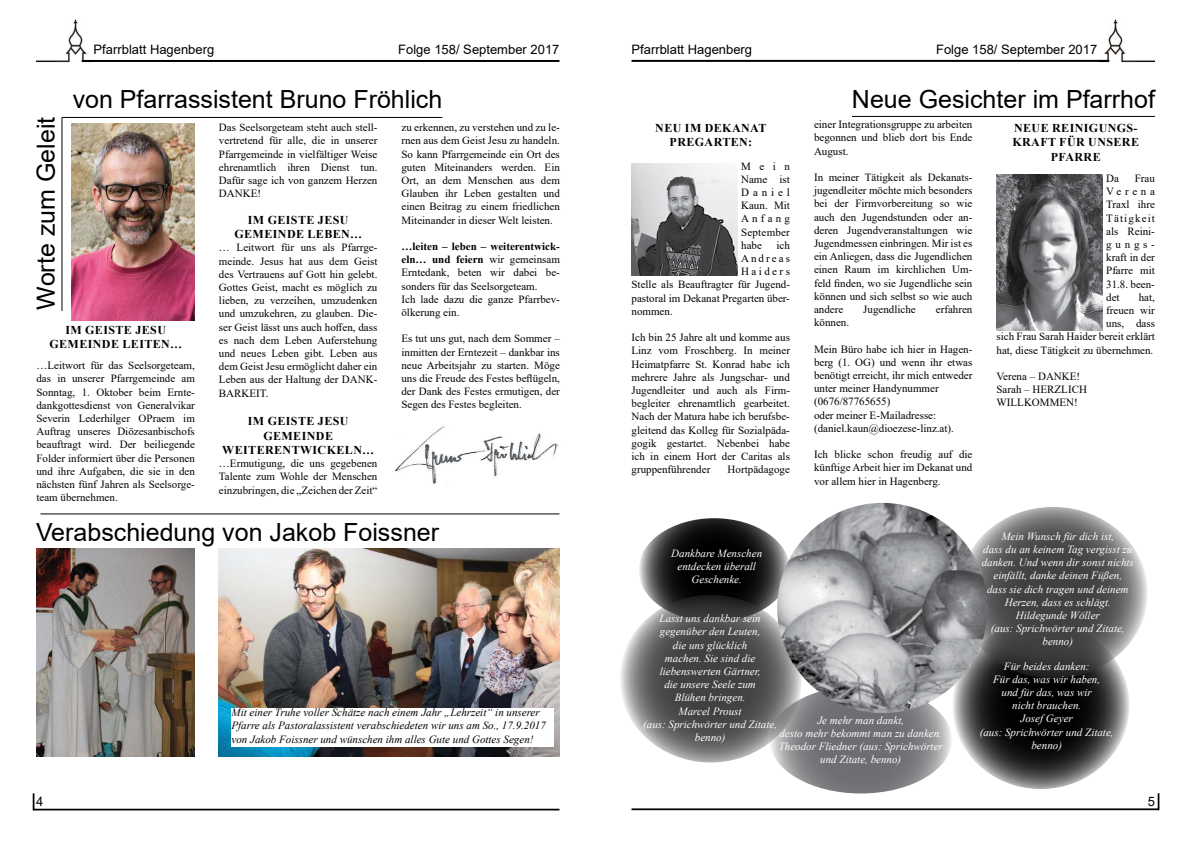
<style>
.page{position:relative;width:1191px;height:842px;background:#fff}
.page>*{position:absolute;margin:0;border:0;box-sizing:border-box;transform-origin:0 0}
.t1{font:25px "Arial";color:#000}
.t2{font:13px "Arial";color:#000}
.t3{font:700 12px/14.4px "Times New Roman";letter-spacing:.035em;color:#000;text-align:center}
.t4{font:11px/13.2px "Times New Roman";color:#000;text-align:justify}
.t5{font:italic 11px/13.2px "Times New Roman";color:#fff;text-align:center}
.t6{font:italic 11px/13.2px "Times New Roman";color:#000}
.t7{font:11px "Times New Roman";letter-spacing:.185em;color:#000}
.t8{font:11px "Times New Roman";letter-spacing:.22em;color:#000}
.s1{font-weight:700}
</style>
<div class="page">
<svg style="left:769px;top:686px;width:183px;height:107px;background:#7e7f81"></svg>
<svg style="left:638px;top:518px;width:152px;height:104px;background:#262626"></svg>
<svg style="left:952px;top:621px;width:177px;height:168px;background:#383838"></svg>
<svg style="left:958px;top:507px;width:189px;height:171px;background:#5b5a5c"></svg>
<svg style="left:619px;top:595px;width:183px;height:167px;background:#626263"></svg>
<img style="left:36px;top:19px;width:55px;height:44px">
<hr style="left:82px;top:60px;width:477px;height:2px;background:#000">
<hr style="left:33px;top:809px;width:526px;height:1px;background:#000">
<svg style="left:33px;top:793px;width:1px;height:16px"></svg>
<img style="left:1099px;top:19px;width:56px;height:44px">
<hr style="left:631px;top:60px;width:478px;height:2px;background:#000">
<hr style="left:631px;top:808px;width:527px;height:2px;background:#000">
<svg style="left:1157px;top:793px;width:2px;height:17px"></svg>
<hr style="left:40px;top:513px;width:519px;height:1px;background:#000">
<img style="left:36px;top:548px;width:158px;height:208px">
<img style="left:218px;top:548px;width:341px;height:208px">
<div style="left:231px;top:709px;width:323px;height:38px;background:#fff"></div>
<img style="left:395px;top:426px;width:163px;height:59px">
<hr style="left:62px;top:117px;width:380px;height:1px;background:#000">
<hr style="left:61px;top:117px;width:1px;height:194px;background:#000">
<img style="left:71px;top:124px;width:124px;height:196px">
<hr style="left:852px;top:116px;width:303px;height:1px;background:#000">
<img style="left:631px;top:163px;width:106px;height:112px">
<img style="left:996px;top:174px;width:106px;height:156px">
<img style="left:777px;top:503px;width:210px;height:210px;border-radius:105px">
<p class="t2" style="left:94px;top:41px;width:122px">Pfarrblatt Hagenberg</p>
<p class="t2" style="left:398px;top:41px;width:163px">Folge 158/ September 2017</p>
<h1 class="t1" style="left:73px;top:82px;width:371px">von Pfarrassistent Bruno Fröhlich</h1>
<h1 class="t1" style="left:29px;top:310px;width:194px;rotate:-90deg">Worte zum Geleit</h1>
<p class="t3" style="left:49px;top:322px;width:134px">IM GEISTE JESU<br>GEMEINDE LEITEN…</p>
<p class="t4" style="left:36px;top:359px;width:160px">…Leitwort für das Seelsorgeteam, das in unserer Pfarrgemeinde am Sonntag, 1. Oktober beim Ernte&shy;dankgottesdienst von Generalvikar Severin Lederhilger OPraem im Auftrag unseres Diözesanbischofs beauftragt wird. Der beiliegende Folder informiert über die Personen und ihre Aufgaben, die sie in den nächsten fünf Jahren als Seelsorge&shy;team übernehmen.</p>
<p class="t4" style="left:219px;top:121px;width:160px">Das Seelsorgeteam steht auch stell&shy;vertretend für alle, die in unserer Pfarrgemeinde in vielfältiger Weise ehrenamtlich ihren Dienst tun.<br>Dafür sage ich von ganzem Herzen DANKE!</p>
<p class="t3" style="left:234px;top:212px;width:129px">IM GEISTE JESU<br>GEMEINDE LEBEN…</p>
<p class="t4" style="left:219px;top:241px;width:160px">… Leitwort für uns als Pfarrge&shy;meinde. Jesus hat aus dem Geist des Vertrauens auf Gott hin gelebt.<br>Gottes Geist, macht es möglich zu lieben, zu verzeihen, umzudenken und umzukehren, zu glauben. Die&shy;ser Geist lässt uns auch hoffen, dass es nach dem Leben Auferstehung und neues Leben gibt. Leben aus dem Geist Jesu ermöglicht daher ein Leben aus der Haltung der DANK-BARKEIT.</p>
<p class="t3" style="left:222px;top:414px;width:153px">IM GEISTE JESU<br>GEMEINDE<br>WEITERENTWICKELN…</p>
<p class="t4" style="left:219px;top:457px;width:160px">…Ermutigung, die uns gegebenen Talente zum Wohle der Menschen einzubringen, die „Zeichen der Zeit“</p>
<p class="t4" style="left:401px;top:121px;width:160px">zu erkennen, zu verstehen und zu le&shy;rnen aus dem Geist Jesu zu handeln.<br>So kann Pfarrgemeinde ein Ort des guten Miteinanders werden. Ein Ort, an dem Menschen aus dem Glauben ihr Leben gestalten und einen Beitrag zu einem friedlichen Miteinander in dieser Welt leisten.</p>
<p class="t4" style="left:401px;top:239px;width:160px;text-align:left"><span class="s1">…LEITEN – LEBEN – WEITERENTWICK-<br>ELN… UND FEIERN</span> wir gemeinsam<br>Erntedank, beten wir dabei be&shy;sonders für das Seelsorgeteam.<br>Ich lade dazu die ganze Pfarrbev&shy;ölkerung ein.</p>
<p class="t4" style="left:401px;top:332px;width:160px">Es tut uns gut, nach dem Sommer – inmitten der Erntezeit – dankbar ins neue Arbeitsjahr zu starten. Möge uns die Freude des Festes beflügeln, der Dank des Festes ermutigen, der Segen des Festes begleiten.</p>
<h1 class="t1" style="left:36px;top:514px;width:405px">Verabschiedung von Jakob Foissner</h1>
<p class="t6" style="left:231px;top:706px;width:316px">Mit einer Truhe voller Schätze nach einem Jahr „Lehrzeit“ in unserer<br>Pfarre als Pastoralassistent verabschiedeten wir uns am So., 17.9.2017 von Jakob Foissner und wünschen ihm alles Gute und Gottes Segen!</p>
<p class="t2" style="left:631px;top:40px;width:122px">Pfarrblatt Hagenberg</p>
<p class="t2" style="left:936px;top:40px;width:163px">Folge 158/ September 2017</p>
<p class="t3" style="left:655px;top:120px;width:113px">NEU IM DEKANAT<br>PREGARTEN:</p>
<p class="t4" style="left:741px;top:159px;width:50px">Mein Name ist Daniel Kaun. Mit Anfang September habe</p>
<p class="t4" style="left:776px;top:238px;width:15px">ich</p>
<p class="t7" style="left:741px;top:250px;width:50px">Andreas</p>
<p class="t8" style="left:741px;top:264px;width:50px">Haiders</p>
<p class="t4" style="left:631px;top:278px;width:160px">Stelle als Beauftragter für Jugend-</p>
<p class="t4" style="left:631px;top:291px;width:160px">pastoral im Dekanat Pregarten über-</p>
<p class="t4" style="left:631px;top:304px;width:43px">nommen.</p>
<p class="t4" style="left:631px;top:330px;width:160px">Ich bin 25 Jahre alt und komme aus Linz vom Froschberg. In meiner Heimatpfarre St. Konrad habe ich mehrere Jahre als Jungschar- und Jugendleiter und auch als Firm&shy;begleiter ehrenamtlich gearbeitet.<br>Nach der Matura habe ich berufsbe&shy;gleitend das Kolleg für Sozialpäda&shy;gogik gestartet. Nebenbei habe ich in einem Hort der Caritas als gruppenführender</p>
<p class="t4" style="left:727px;top:462px;width:64px">Hortpädagoge</p>
<h1 class="t1" style="left:852px;top:82px;width:304px">Neue Gesichter im Pfarrhof</h1>
<p class="t4" style="left:814px;top:118px;width:160px">einer Integrationsgruppe zu arbeiten begonnen und blieb dort bis Ende August.</p>
<p class="t4" style="left:814px;top:170px;width:160px">In meiner Tätigkeit als Dekanats&shy;jugendleiter möchte mich besonders bei der Firmvorbereitung so wie auch den Jugendstunden oder an&shy;deren Jugendveranstaltungen wie Jugendmessen einbringen. Mir ist es ein Anliegen, dass die Jugendlichen einen Raum im kirchlichen Um&shy;feld finden, wo sie Jugendliche sein können und sich selbst so wie auch andere</p>
<p class="t4" style="left:863px;top:302px;width:54px">Jugendliche</p>
<p class="t4" style="left:935px;top:302px;width:38px">erfahren</p>
<p class="t4" style="left:814px;top:316px;width:37px">können.</p>
<p class="t4" style="left:814px;top:342px;width:160px;text-align:left">Mein Büro habe ich hier in Hagen&shy;berg (1. OG) und wenn ihr etwas benötigt erreicht, ihr mich entweder unter meiner Handynummer (0676/87765655)<br>oder meiner E-Mailadresse: (daniel.kaun@dioezese-linz.at).</p>
<p class="t4" style="left:814px;top:448px;width:160px">Ich blicke schon freudig auf die künftige Arbeit hier im Dekanat und vor allem hier in Hagenberg.</p>
<p class="t3" style="left:1012px;top:120px;width:128px">NEUE REINIGUNGS-<br>KRAFT FÜR UNSERE<br>PFARRE</p>
<p class="t4" style="left:1106px;top:171px;width:14px">Da</p>
<p class="t4" style="left:1106px;top:171px;width:50px;text-indent:29px">Frau Verena Traxl ihre Tätigkeit als Reini&shy;gungs&shy;kraft in der Pfarre mit 31.8. been&shy;det</p>
<p class="t4" style="left:996px;top:290px;width:160px;text-align:right">hat,<br>freuen wir<br>uns, dass<br>sich Frau Sarah Haider bereit erklärt hat, diese Tätigkeit zu übernehmen.</p>
<p class="t4" style="left:996px;top:369px;width:92px;text-align:left">Verena – DANKE!<br>Sarah – HERZLICH<br>WILLKOMMEN!</p>
<p class="t5" style="left:671px;top:546px;width:92px">Dankbare Menschen entdecken überall<br>Geschenke.</p>
<p class="t5" style="left:643px;top:611px;width:135px">Lasst uns dankbar sein gegenüber den Leuten,<br>die uns glücklich<br>machen. Sie sind die liebenswerten Gärtner,<br>die unsere Seele zum<br>Blühen bringen.<br>Marcel Proust<br>(aus: Sprichwörter und Zitate, benno)</p>
<p class="t5" style="left:778px;top:713px;width:166px">Je mehr man dankt,<br>desto mehr bekommt man zu danken.<br>Theodor Fliedner (aus: Sprichwörter und Zitate, benno)</p>
<p class="t5" style="left:981px;top:529px;width:154px">Mein Wunsch für dich ist,<br>dass du an keinem Tag vergisst zu danken. Und wenn dir sonst nichts einfällt, danke deinen Füßen,<br>dass sie dich tragen und deinem<br>Herzen, dass es schlägt.<br>Hildegunde Wöller<br>(aus: Sprichwörter und Zitate, benno)</p>
<p class="t5" style="left:979px;top:659px;width:135px">Für beides danken:<br>Für das, was wir haben,<br>und für das, was wir<br>nicht brauchen.<br>Josef Geyer<br>(aus: Sprichwörter und Zitate, benno)</p>
<p class="t2" style="left:36px;top:792px;width:9px">4</p>
<p class="t2" style="left:1147px;top:792px;width:9px">5</p>
</div>
